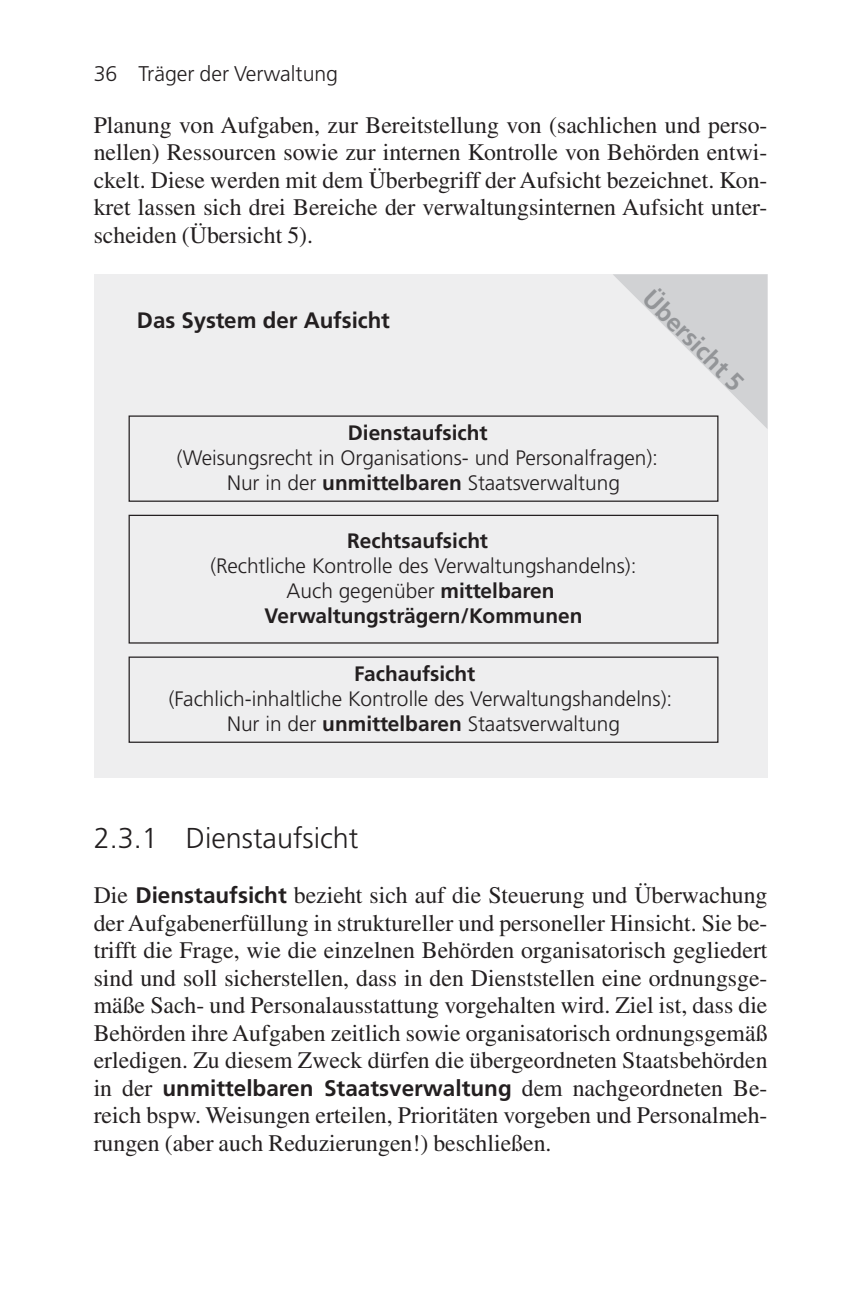
<style>
.page{position:relative;width:851px;height:1313px;background:#fff}
.page>*{position:absolute;margin:0;border:0;box-sizing:border-box;transform-origin:0 0}
.Ueberschrift_3{font:300 28.75px "Frutiger LT Pro";color:#231f20}
.t1{font:700 25px "Frutiger";color:#939598}
.Fließtext_ohne_Einz{font:23.75px/27.5px "Times LT Std";color:#231f20;text-align:justify}
.Fließtext_ohne_Einz-2{font:700 22.5px "Frutiger LT Pro";color:#231f20}
.t2{font:700 22.25px "Frutiger";color:#231f20}
.t3{font:300 21.25px "Frutiger LT Pro";color:#231f20}
.t4{font:300 20.75px/25.2px "Frutiger";color:#231f20;text-align:center}
.s1{font-weight:700}
.s2{font-size:21.25px}
.s3{font-family:"Frutiger LT Pro";font-weight:700;font-size:22.5px}
.s4{font-family:"Times LT Std";font-weight:400;font-size:23.75px}
</style>
<div class="page">
<div style="left:96px;top:276px;width:668px;height:500px;background:#eeeeef"></div>
<svg style="left:128px;top:415px;width:591px;height:328px"></svg>
<svg style="left:612px;top:274px;width:155px;height:155px"></svg>
<p class="t3" style="left:94px;top:62px;width:246px">36 Träger der Verwaltung</p>
<p class="Fließtext_ohne_Einz" style="left:94px;top:111px;width:675px">Planung von Aufgaben, zur Bereitstellung von (sachlichen und perso&shy;nellen) Ressourcen sowie zur internen Kontrolle von Behörden entwi&shy;ckelt. Diese werden mit dem Überbegriff der Aufsicht bezeichnet. Kon&shy;kret lassen sich drei Bereiche der verwaltungsinternen Aufsicht unter&shy;scheiden (Übersicht 5).</p>
<p class="t2" style="left:137px;top:307px;width:254px">Das System der Aufsicht</p>
<p class="t1" style="left:657px;top:283px;width:132px;rotate:45deg">Übersicht 5</p>
<p class="t4" style="left:177px;top:420px;width:482px"><span class="s1">Dienstaufsicht<br></span>(Weisungsrecht in Organisations- und Personalfragen<span class="s2">):<br></span>Nur in der <span class="s1">unmittelbaren</span> Staatsverwaltung</p>
<p class="t4" style="left:210px;top:528px;width:427px"><span class="s1">Rechtsaufsicht<br></span>(Rechtliche Kontrolle des Verwaltungshandelns):<br>Auch gegenüber <span class="s1">mittelbaren<br>Verwaltungsträgern/Kommunen</span></p>
<p class="t4" style="left:169px;top:661px;width:505px"><span class="s1">Fachaufsicht<br></span>(Fachlich-inhaltliche Kontrolle des Verwaltungshandelns):<br>Nur in der <span class="s1">unmittelbaren</span> Staatsverwaltung</p>
<p class="Ueberschrift_3" style="left:94px;top:821px;width:266px">2.3.1 Dienstaufsicht</p>
<p class="Fließtext_ohne_Einz" style="left:94px;top:881px;width:675px">Die <span class="s3">Dienstaufsicht</span> bezieht sich auf die Steuerung und Überwachung der Aufgabenerfüllung in struktureller und personeller Hinsicht. Sie be&shy;trifft die Frage, wie die einzelnen Behörden organisatorisch gegliedert sind und soll sicherstellen, dass in den Dienststellen eine ordnungsge&shy;mäße Sach- und Personalausstattung vorgehalten wird. Ziel ist, dass die Behörden ihre Aufgaben zeitlich sowie organisatorisch ordnungsgemäß erledigen. Zu diesem Zweck dürfen die übergeordneten Staatsbehörden</p>
<p class="Fließtext_ohne_Einz-2" style="left:94px;top:1074px;width:675px"><span class="s4">in der</span> unmittelbaren Staatsverwaltung <span class="s4">dem nachgeordneten Be-</span></p>
<p class="Fließtext_ohne_Einz" style="left:94px;top:1101px;width:675px">reich bspw. Weisungen erteilen, Prioritäten vorgeben und Personalmeh&shy;rungen (aber auch Reduzierungen!) beschließen.</p>
</div>
